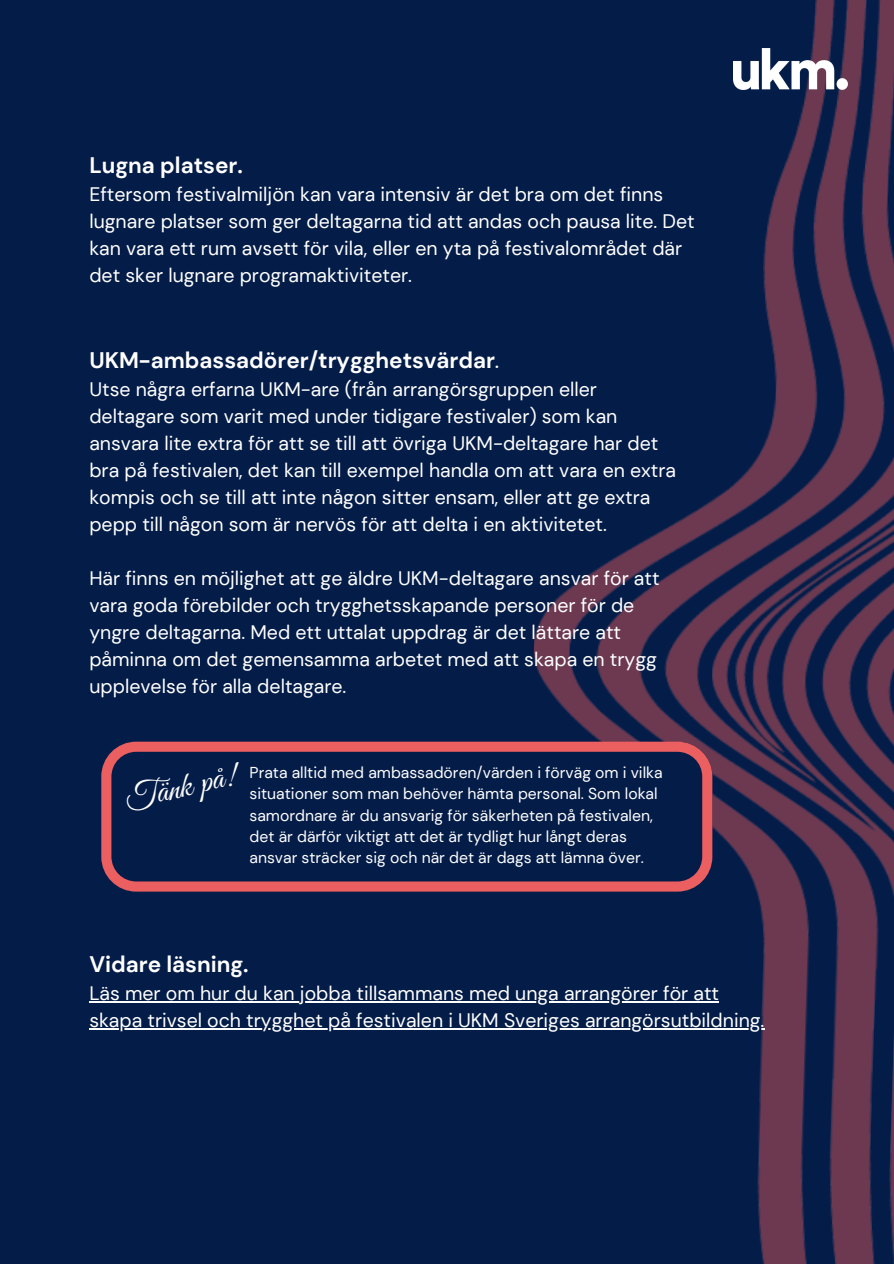
<style>
.page{position:relative;width:894px;height:1264px;background:#fff}
.page>*{position:absolute;margin:0;border:0;box-sizing:border-box;transform-origin:0 0}
.t1{font:34.5px "Great Vibes";color:#fff}
.t2{font:700 22.5px "DM Sans";color:#fff}
.t3{font:19.5px/27px "DM Sans";color:#fff}
.t4{font:15.75px/21.3px "DM Sans";color:#fff}
.s1{font-weight:400}
</style>
<div class="page">
<div style="left:0;top:0;width:893px;height:1263px;background:#041c48"></div>
<img style="left:510px;top:0;width:383px;height:1263px">
<img style="left:732px;top:49px;width:115px;height:40px">
<svg style="left:101px;top:741px;width:611px;height:150px"></svg>
<hr style="left:89px;top:1001px;width:630px;height:1px;background:#fff">
<hr style="left:89px;top:1028px;width:675px;height:1px;background:#fff">
<p class="t2" style="left:89px;top:150px;width:155px">Lugna platser.</p>
<p class="t3" style="left:89px;top:180px;width:606px">Eftersom festivalmiljön kan vara intensiv är det bra om det finns lugnare platser som ger deltagarna tid att andas och pausa lite. Det kan vara ett rum avsett för vila, eller en yta på festivalområdet där det sker lugnare programaktiviteter.</p>
<p class="t2" style="left:89px;top:345px;width:411px">UKM-ambassadörer/trygghetsvärdar<span class="s1">.</span></p>
<p class="t3" style="left:89px;top:375px;width:588px">Utse några erfarna UKM-are (från arrangörsgruppen eller deltagare som varit med under tidigare festivaler) som kan ansvara lite extra för att se till att övriga UKM-deltagare har det bra på festivalen, det kan till exempel handla om att vara en extra kompis och se till att inte någon sitter ensam, eller att ge extra pepp till någon som är nervös för att delta i en aktivitetet.</p>
<p class="t3" style="left:89px;top:564px;width:571px">Här finns en möjlighet att ge äldre UKM-deltagare ansvar för att vara goda förebilder och trygghetsskapande personer för de yngre deltagarna. Med ett uttalat uppdrag är det lättare att påminna om det gemensamma arbetet med att skapa en trygg upplevelse för alla deltagare.</p>
<h2 class="t1" style="left:121px;top:780px;width:114px;rotate:-13deg">Tänk på!</h2>
<h2 class="t4" style="left:249px;top:761px;width:414px">Prata alltid med ambassadören/värden i förväg om i vilka situationer som man behöver hämta personal. Som lokal samordnare är du ansvarig för säkerheten på festivalen,</h2>
<h2 class="t4" style="left:249px;top:826px;width:379px">det är därför viktigt att det är tydligt hur långt deras</h2>
<p class="t4" style="left:249px;top:847px;width:396px">ansvar sträcker sig och när det är dags att lämna över.</p>
<p class="t2" style="left:89px;top:949px;width:161px">Vidare läsning.</p>
<h1 class="t3" style="left:89px;top:979px;width:631px">Läs mer om hur du kan jobba tillsammans med unga arrangörer för att</h1>
<h2 class="t3" style="left:89px;top:1006px;width:676px">skapa trivsel och trygghet på festivalen i UKM Sveriges arrangörsutbildning.</h2>
</div>
